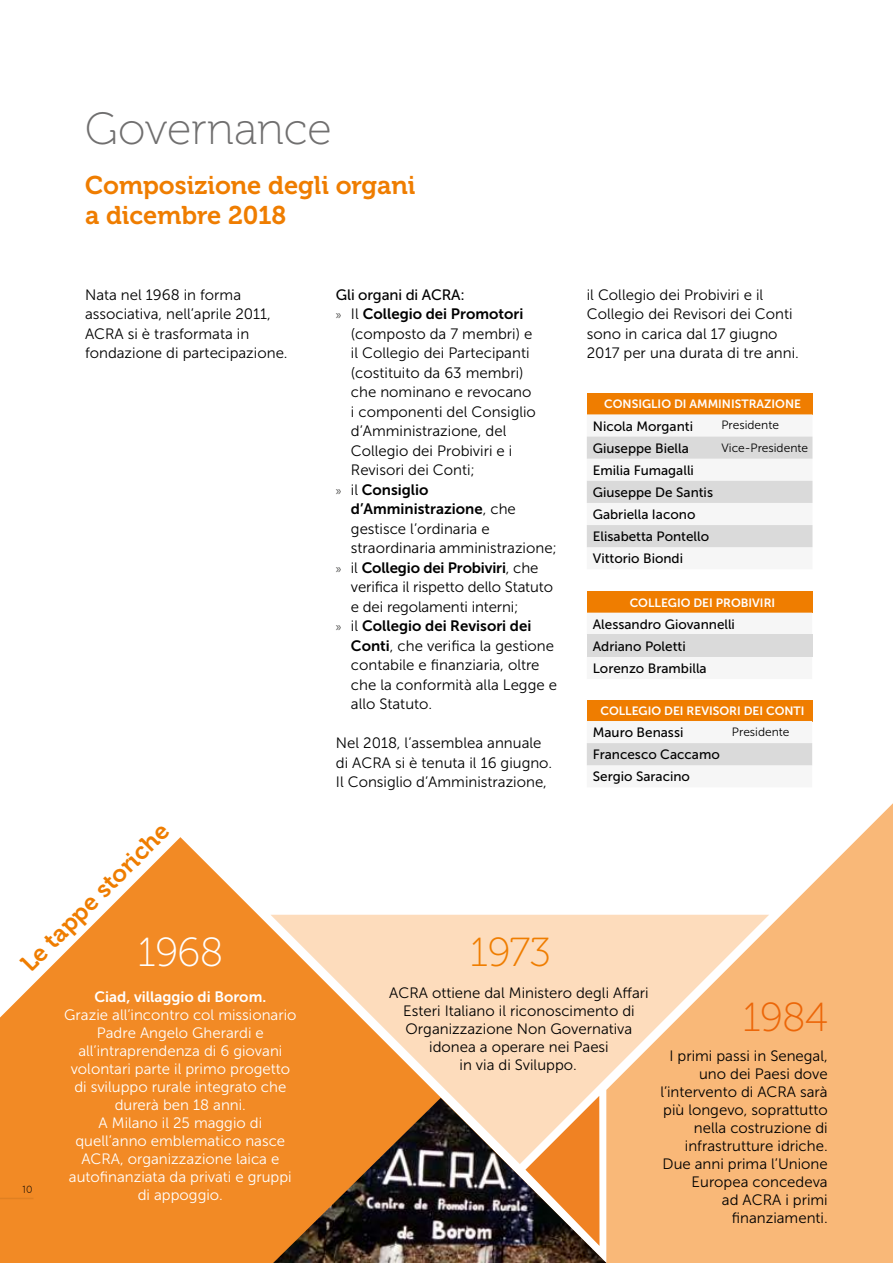
<style>
.page{position:relative;width:893px;height:1263px;background:#fff}
.page>*{position:absolute;margin:0;border:0;box-sizing:border-box;transform-origin:0 0}
.t1{font:45px "Museo 100";color:#706f6f}
.t2{font:40.5px "Museo 100";color:#fff}
.t3{font:40.5px "Museo 100";color:#ef7d00}
.t4{font:40.5px "Museo 100";color:#ec6608}
.t5{font:25.5px/30px "Museo 700";color:#ef7d00}
.t6{font:24px "Museo 700";color:#ef7d00}
.t7{font:15px/19.5px "Museo Sans 300";color:#000}
.t8{font:15px/18px "Museo Sans 300";color:#fff;text-align:center}
.t9{font:15px/19.5px "Museo Sans 700";color:#000}
.t10{font:15px "Museo Sans 700";color:#fff}
.t11{font:15px "Museo Sans 500";letter-spacing:-.01em;color:#000}
.t12{font:13.5px/22.2px "Museo Sans 500";color:#000}
.t13{font:12px "Museo Sans 700";color:#fff}
.t14{font:12px "Museo Sans 300";color:#000}
.t15{font:10.5px "Quicksand";color:#000}
.s1{font-family:"Myriad Pro";font-size:13.5px;color:#575756}
.s2{font-family:"Museo Sans 300"}
.s3{font-family:"Museo Sans 700"}
</style>
<div class="page">
<svg style="left:606px;top:803px;width:287px;height:460px;fill:#f9b878"></svg>
<svg style="left:0;top:837px;width:606px;height:426px;fill:#f28a25"></svg>
<svg style="left:270px;top:915px;width:499px;height:249px;background:#fac999"></svg>
<img style="left:273px;top:1098px;width:333px;height:165px">
<svg style="left:525px;top:1096px;width:74px;height:150px;background:#cc905c"></svg>
<div style="left:587px;top:393px;width:225px;height:21px;background:#ef7d00"></div>
<svg style="left:587px;top:414px;width:225px;height:134px"></svg>
<div style="left:587px;top:592px;width:225px;height:21px;background:#ef7d00"></div>
<svg style="left:587px;top:634px;width:225px;height:1px"></svg>
<div style="left:587px;top:635px;width:225px;height:22px;background:#dadada"></div>
<div style="left:587px;top:700px;width:225px;height:21px;background:#ef7d00"></div>
<svg style="left:587px;top:721px;width:225px;height:45px"></svg>
<hr style="left:0;top:1198px;width:33px;height:1px;background:#ededed">
<h1 class="t1" style="left:85px;top:105px;width:248px">Governance</h1>
<h3 class="t5" style="left:85px;top:171px;width:332px">Composizione degli organi a dicembre 2018</h3>
<p class="t7" style="left:85px;top:285px;width:204px">Nata nel 1968 in forma associativa, nell’aprile 2011,<br>ACRA si è trasformata in fondazione di partecipazione.</p>
<p class="t11" style="left:336px;top:286px;width:130px">Gli organi di ACRA:</p>
<p class="t9" style="left:336px;top:304px;width:189px"><span class="s1">»</span> <span class="s2">Il</span> Collegio dei Promotori</p>
<p class="t7" style="left:351px;top:324px;width:186px">(composto da 7 membri) e il Collegio dei Partecipanti (costituito da 63 membri) che nominano e revocano i componenti del Consiglio d’Amministrazione, del<br>Collegio dei Probiviri e i<br>Revisori dei Conti;</p>
<p class="t9" style="left:351px;top:480px;width:166px;text-indent:-15px"><span class="s1">»</span> <span class="s2">il</span> Consiglio d’Amministrazione<span class="s2">, che</span></p>
<p class="t7" style="left:351px;top:519px;width:208px">gestisce l’ordinaria e straordinaria amministrazione;</p>
<p class="t9" style="left:336px;top:558px;width:204px"><span class="s1">»</span> <span class="s2">il</span> Collegio dei Probiviri<span class="s2">, che</span></p>
<p class="t7" style="left:351px;top:577px;width:204px">verifica il rispetto dello Statuto e dei regolamenti interni;</p>
<p class="t9" style="left:336px;top:616px;width:197px"><span class="s1">»</span> <span class="s2">il</span> Collegio dei Revisori dei</p>
<p class="t7" style="left:351px;top:636px;width:208px"><span class="s3">Conti</span>, che verifica la gestione contabile e finanziaria, oltre che la conformità alla Legge e allo Statuto.</p>
<p class="t7" style="left:336px;top:733px;width:218px">Nel 2018, l’assemblea annuale di ACRA si è tenuta il 16 giugno.<br>Il Consiglio d’Amministrazione,</p>
<h3 class="t6" style="left:15px;top:958px;width:200px;rotate:-45deg">Le tappe storiche</h3>
<h2 class="t2" style="left:138px;top:930px;width:87px">1968</h2>
<h2 class="t3" style="left:470px;top:930px;width:82px">1973</h2>
<p class="t7" style="left:587px;top:285px;width:214px">il Collegio dei Probiviri e il<br>Collegio dei Revisori dei Conti sono in carica dal 17 giugno<br>2017 per una durata di tre anni.</p>
<p class="t13" style="left:604px;top:398px;width:198px">CONSIGLIO DI AMMINISTRAZIONE</p>
<p class="t12" style="left:593px;top:415px;width:102px">Nicola Morganti</p>
<p class="t14" style="left:721px;top:419px;width:59px">Presidente</p>
<p class="t12" style="left:593px;top:437px;width:98px">Giuseppe Biella</p>
<p class="t14" style="left:721px;top:441px;width:88px">Vice-Presidente</p>
<p class="t12" style="left:593px;top:459px;width:122px">Emilia Fumagalli<br>Giuseppe De Santis<br>Gabriella Iacono<br>Elisabetta Pontello<br>Vittorio Biondi</p>
<p class="t13" style="left:630px;top:596px;width:9px">collegio</p>
<p class="t13" style="left:693px;top:596px;width:7px">dei</p>
<p class="t13" style="left:716px;top:596px;width:8px">probiviri</p>
<p class="t12" style="left:593px;top:613px;width:144px">Alessandro Giovannelli<br>Adriano Poletti<br>Lorenzo Brambilla</p>
<p class="t13" style="left:600px;top:704px;width:206px">COLLEGIO DEI REVISORI DEI CONTI</p>
<p class="t12" style="left:593px;top:721px;width:92px">Mauro Benassi</p>
<p class="t14" style="left:732px;top:725px;width:59px">Presidente</p>
<p class="t12" style="left:593px;top:743px;width:129px">Francesco Caccamo<br>Sergio Saracino</p>
<p class="t15" style="left:23px;top:1183px;width:12px">10</p>
<p class="t10" style="left:95px;top:988px;width:173px">Ciad, villaggio di Borom.</p>
<p class="t8" style="left:64px;top:1005px;width:234px">Grazie all’incontro col missionario<br>Padre Angelo Gherardi e all’intraprendenza di 6 giovani volontari parte il primo progetto di sviluppo rurale integrato che durerà ben 18 anni.<br>A Milano il 25 maggio di quell’anno emblematico nasce<br>ACRA, organizzazione laica e autofinanziata da privati e gruppi di appoggio.</p>
<p class="t7" style="left:389px;top:984px;width:261px;line-height:18px;text-align:center">ACRA ottiene dal Ministero degli Affari<br>Esteri Italiano il riconoscimento di<br>Organizzazione Non Governativa idonea a operare nei Paesi<br>in via di Sviluppo.</p>
<h2 class="t4" style="left:742px;top:996px;width:87px">1984</h2>
<p class="t7" style="left:660px;top:1047px;width:169px;line-height:18px;text-align:right">I primi passi in Senegal, uno dei Paesi dove l’intervento di ACRA sarà più longevo, soprattutto nella costruzione di infrastrutture idriche.<br>Due anni prima l’Unione<br>Europea concedeva<br>ad ACRA i primi finanziamenti.</p>
</div>
